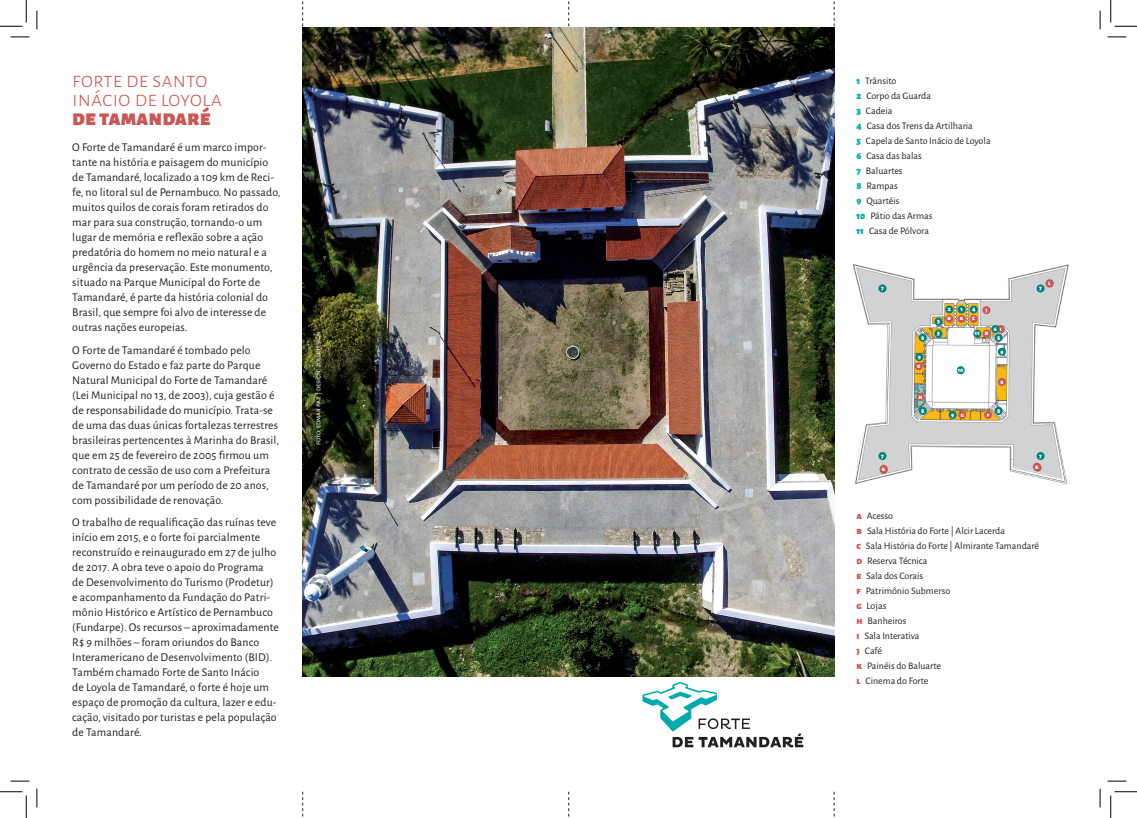
<style>
.page{position:relative;width:1137px;height:818px;background:#fff}
.page>*{position:absolute;margin:0;border:0;box-sizing:border-box;transform-origin:0 0}
.título{font:300 22.5px/18.8px "Alegreya Sans SC";color:#ca5751}
.título-2{font:900 22.5px "Alegreya Sans SC";color:#ca5751}
.corpo_texto{font:11.88px/15px "Alegreya Sans";letter-spacing:.01em;color:#231f20}
.corpo_texto-2{font:10px "Alegreya Sans";color:#231f20}
.legenda{font:7.5px "Alegreya Sans SC";color:#fff}
.t1{font:900 6.25px "Alegreya Sans";color:#fff}
.t2{font:900 6.25px "Alegreya Sans SC";color:#fff}
.s1{font-weight:900;color:#00aaad}
.s2{font-family:"Alegreya Sans SC";font-weight:900;color:#ca5751}
</style>
<div class="page">
<img style="left:303px;top:27px;width:531px;height:649px">
<svg style="left:568px;top:1px;width:1px;height:25px"></svg>
<svg style="left:568px;top:792px;width:1px;height:24px"></svg>
<svg style="left:302px;top:1px;width:1px;height:25px"></svg>
<svg style="left:302px;top:792px;width:1px;height:24px"></svg>
<svg style="left:834px;top:1px;width:1px;height:25px"></svg>
<svg style="left:834px;top:792px;width:1px;height:24px"></svg>
<img style="left:852px;top:264px;width:216px;height:220px">
<div style="left:970px;top:315px;width:8px;height:8px;background:#ca5751;border-radius:50%"></div>
<div style="left:982px;top:330px;width:8px;height:8px;background:#ca5751;border-radius:50%"></div>
<svg style="left:997px;top:325px;width:8px;height:8px"></svg>
<div style="left:915px;top:362px;width:8px;height:8px;background:#ca5751;border-radius:50%"></div>
<div style="left:958px;top:411px;width:8px;height:8px;background:#ca5751;border-radius:50%"></div>
<div style="left:982px;top:306px;width:8px;height:8px;background:#ca5751;border-radius:50%"></div>
<div style="left:956px;top:366px;width:9px;height:8px;background:#008177;border-radius:50%"></div>
<div style="left:934px;top:330px;width:8px;height:8px;background:#008177;border-radius:50%"></div>
<div style="left:973px;top:330px;width:8px;height:8px;background:#008177;border-radius:50%"></div>
<div style="left:991px;top:325px;width:8px;height:8px;background:#008177;border-radius:50%"></div>
<div style="left:998px;top:378px;width:8px;height:8px;background:#ca5751;border-radius:50%"></div>
<div style="left:1045px;top:280px;width:8px;height:8px;background:#ca5751;border-radius:50%"></div>
<div style="left:1033px;top:463px;width:8px;height:8px;background:#ca5751;border-radius:50%"></div>
<div style="left:880px;top:465px;width:8px;height:8px;background:#ca5751;border-radius:50%"></div>
<div style="left:916px;top:393px;width:8px;height:8px;background:#ca5751;border-radius:50%"></div>
<div style="left:919px;top:407px;width:8px;height:8px;background:#008177;border-radius:50%"></div>
<div style="left:919px;top:334px;width:8px;height:8px;background:#008177;border-radius:50%"></div>
<div style="left:915px;top:353px;width:8px;height:8px;background:#008177;border-radius:50%"></div>
<div style="left:948px;top:411px;width:8px;height:8px;background:#008177;border-radius:50%"></div>
<div style="left:998px;top:348px;width:8px;height:8px;background:#008177;border-radius:50%"></div>
<div style="left:994px;top:407px;width:8px;height:8px;background:#008177;border-radius:50%"></div>
<div style="left:994px;top:334px;width:8px;height:8px;background:#008177;border-radius:50%"></div>
<div style="left:970px;top:305px;width:8px;height:8px;background:#008177;border-radius:50%"></div>
<div style="left:945px;top:305px;width:8px;height:8px;background:#008177;border-radius:50%"></div>
<div style="left:957px;top:305px;width:8px;height:8px;background:#008177;border-radius:50%"></div>
<div style="left:1036px;top:284px;width:8px;height:8px;background:#008177;border-radius:50%"></div>
<div style="left:1036px;top:452px;width:8px;height:8px;background:#008177;border-radius:50%"></div>
<div style="left:878px;top:284px;width:8px;height:8px;background:#008177;border-radius:50%"></div>
<div style="left:878px;top:452px;width:8px;height:8px;background:#008177;border-radius:50%"></div>
<div style="left:934px;top:318px;width:8px;height:8px;background:#008177;border-radius:50%"></div>
<div style="left:984px;top:411px;width:8px;height:8px;background:#ca5751;border-radius:50%"></div>
<div style="left:945px;top:315px;width:8px;height:8px;background:#ca5751;border-radius:50%"></div>
<div style="left:957px;top:315px;width:8px;height:8px;background:#ca5751;border-radius:50%"></div>
<svg style="left:642px;top:682px;width:161px;height:65px"></svg>
<svg style="left:11px;top:36px;width:18px;height:2px"></svg>
<svg style="left:1107px;top:36px;width:19px;height:2px"></svg>
<svg style="left:11px;top:780px;width:18px;height:2px"></svg>
<svg style="left:1107px;top:780px;width:19px;height:2px"></svg>
<svg style="left:36px;top:11px;width:2px;height:18px"></svg>
<svg style="left:36px;top:788px;width:2px;height:19px"></svg>
<svg style="left:1099px;top:11px;width:2px;height:18px"></svg>
<svg style="left:1099px;top:788px;width:2px;height:19px"></svg>
<svg style="left:0;top:0;width:27px;height:27px"></svg>
<svg style="left:0;top:791px;width:27px;height:27px"></svg>
<svg style="left:1110px;top:0;width:27px;height:27px"></svg>
<svg style="left:1110px;top:791px;width:27px;height:27px"></svg>
<p class="título" style="left:72px;top:70px;width:151px">forte de santo inácio de loyola</p>
<p class="título-2" style="left:72px;top:100px;width:140px">de tamandaré</p>
<p class="corpo_texto" style="left:72px;top:139px;width:210px">O Forte de Tamandaré é um marco impor&shy;tante na história e paisagem do município de Tamandaré, localizado a 109 km de Reci&shy;fe, no litoral sul de Pernambuco. No passado, muitos quilos de corais foram retirados do mar para sua construção, tornando-o um lugar de memória e reflexão sobre a ação predatória do homem no meio natural e a urgência da preservação. Este monumento, situado na Parque Municipal do Forte de Tamandaré, é parte da história colonial do Brasil, que sempre foi alvo de interesse de outras nações europeias.</p>
<p class="corpo_texto" style="left:72px;top:342px;width:208px">O Forte de Tamandaré é tombado pelo Governo do Estado e faz parte do Parque Natural Municipal do Forte de Tamandaré (Lei Municipal no 13, de 2003), cuja gestão é de responsabilidade do município. Trata-se de uma das duas únicas fortalezas terrestres brasileiras pertencentes à Marinha do Brasil, que em 25 de fevereiro de 2005 firmou um contrato de cessão de uso com a Prefeitura de Tamandaré por um período de 20 anos, com possibilidade de renovação.</p>
<p class="corpo_texto" style="left:72px;top:514px;width:208px">O trabalho de requalificação das ruínas teve início em 2015, e o forte foi parcialmente reconstruído e reinaugurado em 27 de julho de 2017. A obra teve o apoio do Programa<br>de Desenvolvimento do Turismo (Prodetur) e acompanhamento da Fundação do Patri&shy;mônio Histórico e Artístico de Pernambuco (Fundarpe). Os recursos – aproximadamente R$ 9 milhões – foram oriundos do Banco Interamericano de Desenvolvimento (BID).<br>Também chamado Forte de Santo Inácio<br>de Loyola de Tamandaré, o forte é hoje um espaço de promoção da cultura, lazer e edu&shy;cação, visitado por turistas e pela população de Tamandaré.</p>
<p class="legenda" style="left:313px;top:445px;width:115px;rotate:-90deg">foto: edmar paz | design: zoludesign</p>
<p class="corpo_texto-2" style="left:856px;top:74px;width:41px"><span class="s1">1</span> Trânsito</p>
<p class="corpo_texto-2" style="left:856px;top:89px;width:76px"><span class="s1">2</span> Corpo da Guarda</p>
<p class="corpo_texto-2" style="left:856px;top:104px;width:38px"><span class="s1">3</span> Cadeia</p>
<p class="corpo_texto-2" style="left:856px;top:119px;width:118px"><span class="s1">4</span> Casa dos Trens da Artilharia</p>
<p class="corpo_texto-2" style="left:856px;top:134px;width:136px"><span class="s1">5</span> Capela de Santo Inácio de Loyola</p>
<p class="corpo_texto-2" style="left:856px;top:149px;width:67px"><span class="s1">6</span> Casa das balas</p>
<p class="corpo_texto-2" style="left:856px;top:164px;width:48px"><span class="s1">7</span> Baluartes</p>
<p class="corpo_texto-2" style="left:856px;top:179px;width:43px"><span class="s1">8</span> Rampas</p>
<p class="corpo_texto-2" style="left:856px;top:194px;width:44px"><span class="s1">9</span> Quartéis</p>
<p class="corpo_texto-2" style="left:856px;top:209px;width:78px"><span class="s1">10</span> Pátio das Armas</p>
<p class="corpo_texto-2" style="left:856px;top:224px;width:74px"><span class="s1">11</span> Casa de Pólvora</p>
<p class="t1" style="left:881px;top:283px;width:4px">7</p>
<p class="t1" style="left:881px;top:451px;width:4px">7</p>
<p class="t2" style="left:882px;top:464px;width:5px">k</p>
<p class="t1" style="left:948px;top:304px;width:5px">2</p>
<p class="t1" style="left:960px;top:304px;width:4px">1</p>
<p class="t1" style="left:972px;top:304px;width:5px">4</p>
<p class="t2" style="left:985px;top:305px;width:4px">j</p>
<p class="t1" style="left:937px;top:316px;width:4px">3</p>
<p class="t2" style="left:947px;top:313px;width:5px">b</p>
<p class="t2" style="left:960px;top:313px;width:5px">a</p>
<p class="t2" style="left:972px;top:313px;width:4px">c</p>
<p class="t1" style="left:921px;top:332px;width:5px">8</p>
<p class="t1" style="left:994px;top:324px;width:5px">6</p>
<p class="t2" style="left:1000px;top:324px;width:3px">i</p>
<p class="t1" style="left:937px;top:328px;width:4px">5</p>
<p class="t1" style="left:975px;top:328px;width:6px">11</p>
<p class="t2" style="left:985px;top:328px;width:5px">d</p>
<p class="t1" style="left:997px;top:332px;width:5px">8</p>
<p class="t1" style="left:917px;top:352px;width:5px">9</p>
<p class="t1" style="left:1000px;top:346px;width:5px">9</p>
<p class="t2" style="left:917px;top:361px;width:5px">g</p>
<p class="t1" style="left:958px;top:365px;width:7px">10</p>
<p class="t2" style="left:1000px;top:377px;width:5px">e</p>
<p class="t2" style="left:918px;top:392px;width:5px">h</p>
<p class="t1" style="left:921px;top:406px;width:5px">8</p>
<p class="t1" style="left:951px;top:410px;width:5px">9</p>
<p class="t2" style="left:961px;top:410px;width:5px">g</p>
<p class="t1" style="left:997px;top:406px;width:5px">8</p>
<p class="t2" style="left:987px;top:410px;width:4px">f</p>
<p class="t2" style="left:1048px;top:278px;width:4px">l</p>
<p class="t1" style="left:1039px;top:283px;width:4px">7</p>
<p class="t1" style="left:1039px;top:451px;width:4px">7</p>
<p class="t2" style="left:1035px;top:461px;width:5px">k</p>
<p class="corpo_texto-2" style="left:856px;top:509px;width:38px"><span class="s2">a</span> Acesso</p>
<p class="corpo_texto-2" style="left:856px;top:524px;width:150px"><span class="s2">b</span> Sala História do Forte | Alcir Lacerda</p>
<p class="corpo_texto-2" style="left:856px;top:539px;width:184px"><span class="s2">c</span> Sala História do Forte | Almirante Tamandaré</p>
<p class="corpo_texto-2" style="left:856px;top:554px;width:72px"><span class="s2">d</span> Reserva Técnica</p>
<p class="corpo_texto-2" style="left:856px;top:569px;width:68px"><span class="s2">e</span> Sala dos Corais</p>
<p class="corpo_texto-2" style="left:856px;top:584px;width:95px"><span class="s2">f</span> Patrimônio Submerso</p>
<p class="corpo_texto-2" style="left:856px;top:599px;width:32px"><span class="s2">g</span> Lojas</p>
<p class="corpo_texto-2" style="left:856px;top:614px;width:52px"><span class="s2">h</span> Banheiros</p>
<p class="corpo_texto-2" style="left:856px;top:629px;width:65px"><span class="s2">i</span> Sala Interativa</p>
<p class="corpo_texto-2" style="left:856px;top:644px;width:27px"><span class="s2">j</span> Café</p>
<p class="corpo_texto-2" style="left:856px;top:659px;width:86px"><span class="s2">k</span> Painéis do Baluarte</p>
<p class="corpo_texto-2" style="left:856px;top:674px;width:73px"><span class="s2">l</span> Cinema do Forte</p>
</div>
